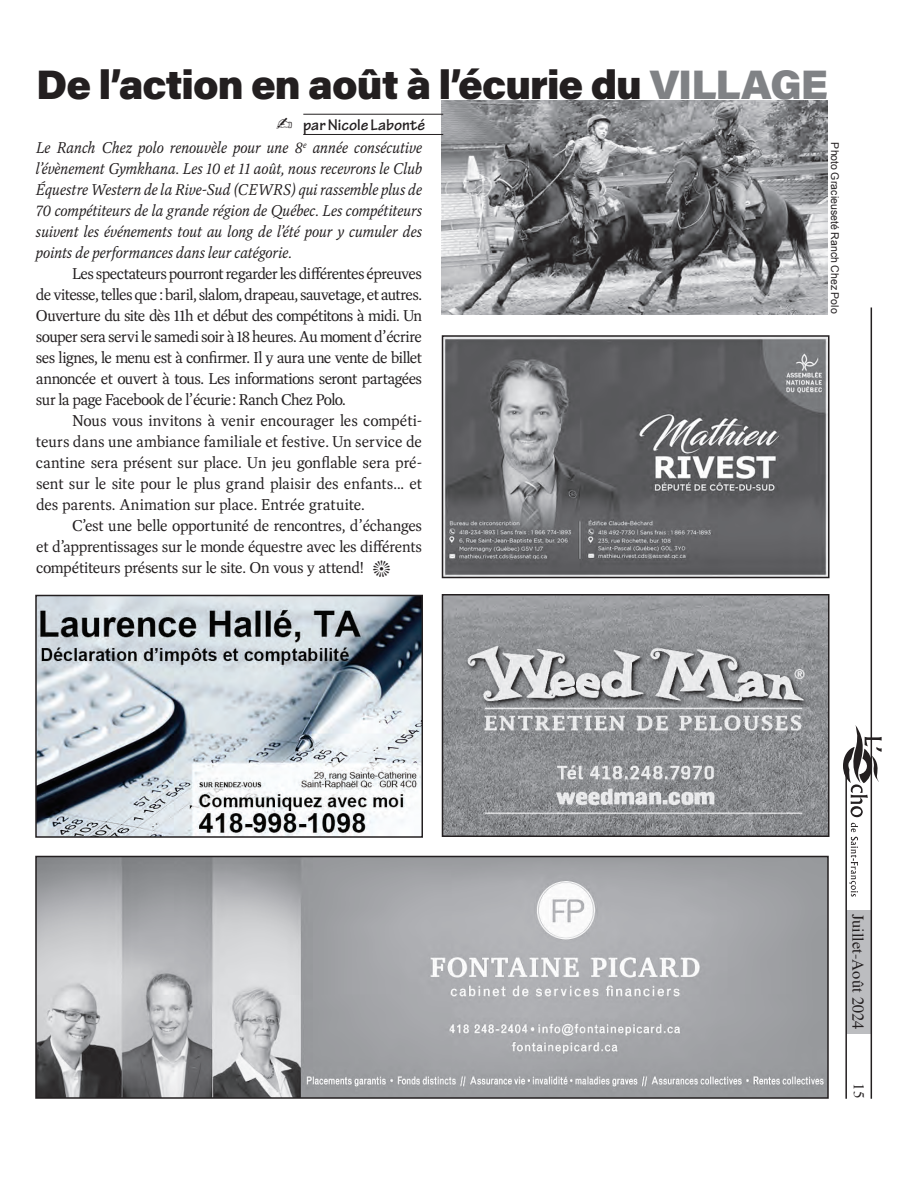
<style>
.page{position:relative;width:918px;height:1188px;background:#fff}
.page>*{position:absolute;margin:0;border:0;box-sizing:border-box;transform-origin:0 0}
.t1{font:40.35px "Acumin Variable Concept";letter-spacing:-.025em;color:#231f20;scale:.89 1}
.t2{font:700 16.5px "Tekton Pro";color:#231f20}
.t3{font:16.5px "Times";color:#231f20}
.t4{font:15.9px/21px "Dashiell Text";letter-spacing:-.025em;color:#231f20;text-align:justify}
.t5{font:italic 15.9px/21px "Dashiell Text";letter-spacing:-.005em;color:#231f20;text-align:justify}
.t6{font:15px "Times";color:#231f20}
.t7{font:10.65px "Arial";letter-spacing:.01em;color:#231f20}
.s1{color:#808285}
.s2{font-size:21px}
</style>
<div class="page">
<div style="left:846px;top:910px;width:26px;height:124px;background:#bcbdc0"></div>
<hr style="left:845px;top:757px;width:2px;height:342px;background:#231f20">
<hr style="left:871px;top:307px;width:1px;height:792px;background:#231f20">
<svg style="left:849px;top:823px;width:9px;height:74px"></svg>
<svg style="left:843px;top:725px;width:39px;height:92px"></svg>
<img style="left:38px;top:598px;width:382px;height:237px">
<div style="left:35px;top:595px;width:388px;height:243px;border:2px solid #231f20"></div>
<img style="left:38px;top:859px;width:788px;height:237px">
<div style="left:35px;top:856px;width:794px;height:243px;border:2px solid #231f20"></div>
<img style="left:442px;top:101px;width:386px;height:214px">
<img style="left:445px;top:338px;width:382px;height:237px">
<div style="left:442px;top:335px;width:388px;height:243px;border:2px solid #231f20"></div>
<img style="left:445px;top:597px;width:382px;height:237px">
<div style="left:442px;top:594px;width:388px;height:243px;border:2px solid #231f20"></div>
<hr style="left:303px;top:114px;width:140px;height:1px;background:#231f20">
<hr style="left:303px;top:134px;width:140px;height:1px;background:#231f20">
<h1 class="t1" style="left:36px;top:58px;width:891px">De l’action en août à l’écurie du <span class="s1">VILLAGE</span></h1>
<p class="t2" style="left:276px;top:115px;width:150px">✍ par Nicole Labonté</p>
<p class="t5" style="left:36px;top:137px;width:388px">Le Ranch Chez polo renouvèle pour une 8<sup>e</sup> année consécutive l’évènement Gymkhana. Les 10 et 11 août, nous recevrons le Club Équestre Western de la Rive-Sud (CEWRS) qui rassemble plus de 70 compétiteurs de la grande région de Québec. Les compétiteurs suivent les événements tout au long de l’été pour y cumuler des points de performances dans leur catégorie.</p>
<p class="t4" style="left:36px;top:263px;width:388px;text-indent:36px">Les spectateurs pourront regarder les différentes épreuves de vitesse, telles que : baril, slalom, drapeau, sauvetage, et autres.<br>Ouverture du site dès 11h et début des compétitons à midi. Un souper sera servi le samedi soir à 18 heures. Au moment d’écrire ses lignes, le menu est à confirmer. Il y aura une vente de billet annoncée et ouvert à tous. Les informations seront partagées sur la page Facebook de l’écurie: Ranch Chez Polo.</p>
<p class="t4" style="left:36px;top:410px;width:388px;text-indent:36px">Nous vous invitons à venir encourager les compéti&shy;teurs dans une ambiance familiale et festive. Un service de cantine sera présent sur place. Un jeu gonflable sera pré&shy;sent sur le site pour le plus grand plaisir des enfants... et des parents. Animation sur place. Entrée gratuite.</p>
<p class="t4" style="left:36px;top:515px;width:388px;text-indent:36px">C’est une belle opportunité de rencontres, d’échanges et d’apprentissages sur le monde équestre avec les différents compétiteurs présents sur le site. On vous y attend! <span class="s2">❀</span></p>
<p class="t7" style="left:842px;top:142px;width:173px;rotate:90deg">Photo Gracieuseté Ranch Chez Polo</p>
<p class="t3" style="left:874px;top:914px;width:117px;rotate:90deg">Juillet-Août 2024</p>
<p class="t6" style="left:873px;top:1083px;width:16px;rotate:90deg">15</p>
</div>
